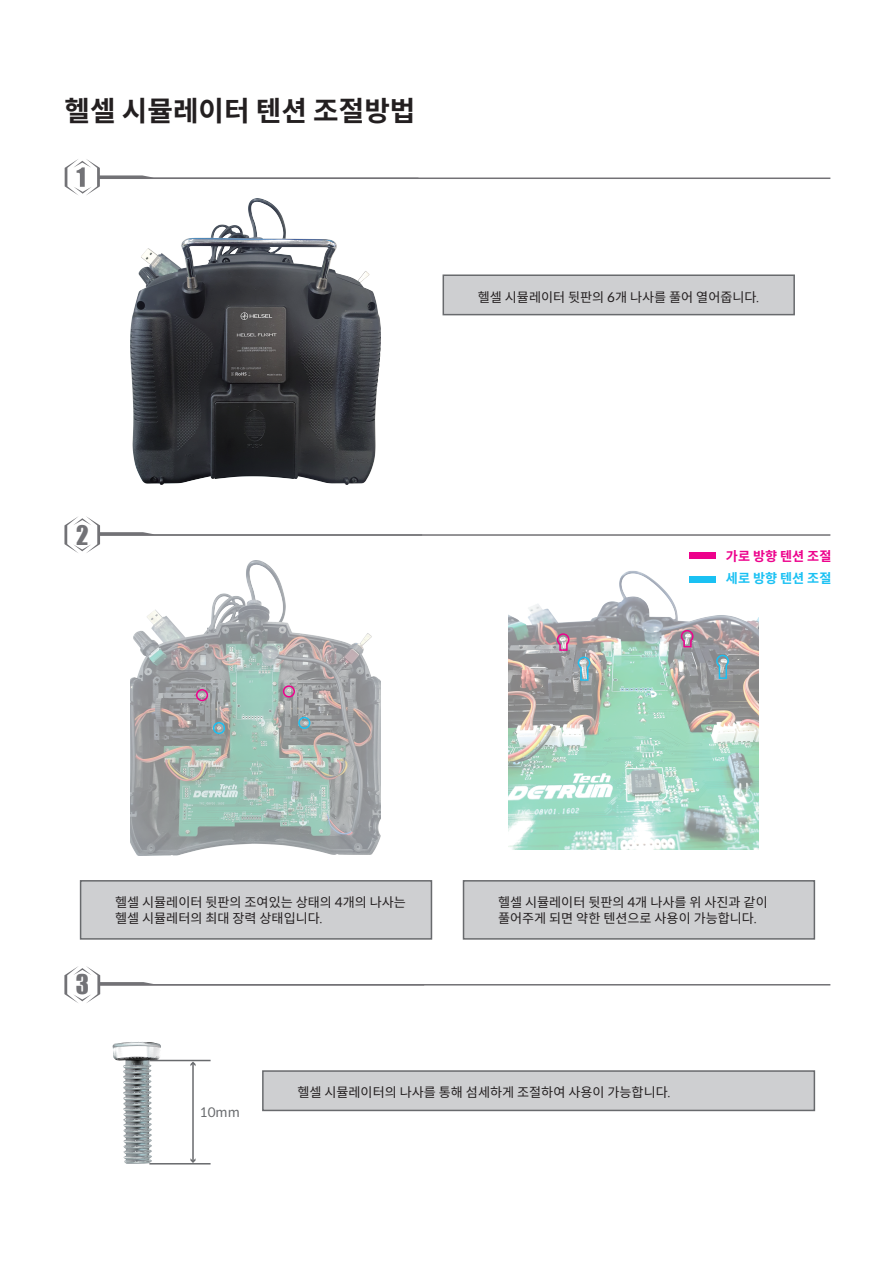
<style>
.page{position:relative;width:895px;height:1265px;background:#fff}
.page>*{position:absolute;margin:0;border:0;box-sizing:border-box;transform-origin:0 0}
.t1{font:700 27.75px "Spoqa Han Sans Neo";color:#231f20}
.t2{font:24.9px "Impact";color:#727276}
.t3{font:24.75px "Impact";color:#727276}
.t4{font:13.05px/15.8px "Spoqa Han Sans Neo";color:#231f20}
.t5{font:700 13.05px "Spoqa Han Sans Neo";color:#ed028c}
.t6{font:700 13.05px "Spoqa Han Sans Neo";color:#1ac1f3}
.t7{font:13.05px "Spoqa Han Sans Neo";color:#686a6d}
</style>
<div class="page">
<div style="left:442px;top:274px;width:352px;height:41px;background:#cecfd1;border:2px solid #686a6d"></div>
<div style="left:80px;top:880px;width:352px;height:59px;background:#cecfd1;border:2px solid #686a6d"></div>
<div style="left:462px;top:880px;width:353px;height:59px;background:#cecfd1;border:2px solid #686a6d"></div>
<div style="left:262px;top:1070px;width:553px;height:41px;background:#cecfd1;border:2px solid #686a6d"></div>
<svg style="left:113px;top:1042px;width:48px;height:121px"></svg>
<img style="left:130px;top:560px;width:250px;height:295px">
<img style="left:130px;top:199px;width:250px;height:285px">
<img style="left:508px;top:535px;width:250px;height:314px">
<svg style="left:65px;top:159px;width:85px;height:36px"></svg>
<svg style="left:64px;top:516px;width:358px;height:37px"></svg>
<svg style="left:64px;top:966px;width:360px;height:37px"></svg>
<hr style="left:98px;top:984px;width:732px;height:1px;background:#727175">
<hr style="left:98px;top:534px;width:732px;height:1px;background:#727175">
<hr style="left:98px;top:177px;width:732px;height:2px;background:#727175">
<div style="left:196px;top:689px;width:12px;height:12px;border:2px solid #ed028c;border-radius:50%"></div>
<div style="left:213px;top:722px;width:12px;height:12px;border:2px solid #1ac1f3;border-radius:50%"></div>
<div style="left:283px;top:685px;width:12px;height:12px;border:2px solid #ed028c;border-radius:50%"></div>
<div style="left:298px;top:716px;width:12px;height:13px;border:2px solid #1ac1f3;border-radius:50%"></div>
<hr style="left:149px;top:1059px;width:61px;height:2px;background:#686a6d">
<hr style="left:149px;top:1162px;width:61px;height:2px;background:#686a6d">
<hr style="left:192px;top:1063px;width:2px;height:98px;background:#686a6d">
<svg style="left:190px;top:1061px;width:5px;height:5px"></svg>
<svg style="left:190px;top:1158px;width:5px;height:4px"></svg>
<svg style="left:556px;top:632px;width:14px;height:19px"></svg>
<svg style="left:680px;top:629px;width:14px;height:19px"></svg>
<svg style="left:577px;top:656px;width:14px;height:25px"></svg>
<svg style="left:715px;top:654px;width:14px;height:25px"></svg>
<div style="left:689px;top:552px;width:27px;height:7px;background:#ed028c"></div>
<div style="left:689px;top:576px;width:27px;height:7px;background:#1ac1f3"></div>
<h1 class="t1" style="left:65px;top:89px;width:352px">헬셀 시뮬레이터 텐션 조절방법</h1>
<p class="t4" style="left:478px;top:289px;width:283px">헬셀 시뮬레이터 뒷판의 6개 나사를 풀어 열어줍니다.</p>
<h3 class="t3" style="left:76px;top:515px;width:14px">2</h3>
<p class="t5" style="left:725px;top:546px;width:107px">가로 방향 텐션 조절</p>
<p class="t6" style="left:725px;top:568px;width:107px">세로 방향 텐션 조절</p>
<h2 class="t2" style="left:76px;top:965px;width:15px">3</h2>
<p class="t4" style="left:115px;top:894px;width:292px">헬셀 시뮬레이터 뒷판의 조여있는 상태의 4개의 나사는 헬셀 시뮬레터의 최대 장력 상태입니다.</p>
<p class="t4" style="left:498px;top:894px;width:271px">헬셀 시뮬레이터 뒷판의 4개 나사를 위 사진과 같이 풀어주게 되면 약한 텐션으로 사용이 가능합니다.</p>
<p class="t7" style="left:200px;top:1102px;width:41px">10mm</p>
<p class="t4" style="left:297px;top:1084px;width:375px">헬셀 시뮬레이터의 나사를 통해 섬세하게 조절하여 사용이 가능합니다.</p>
</div>
